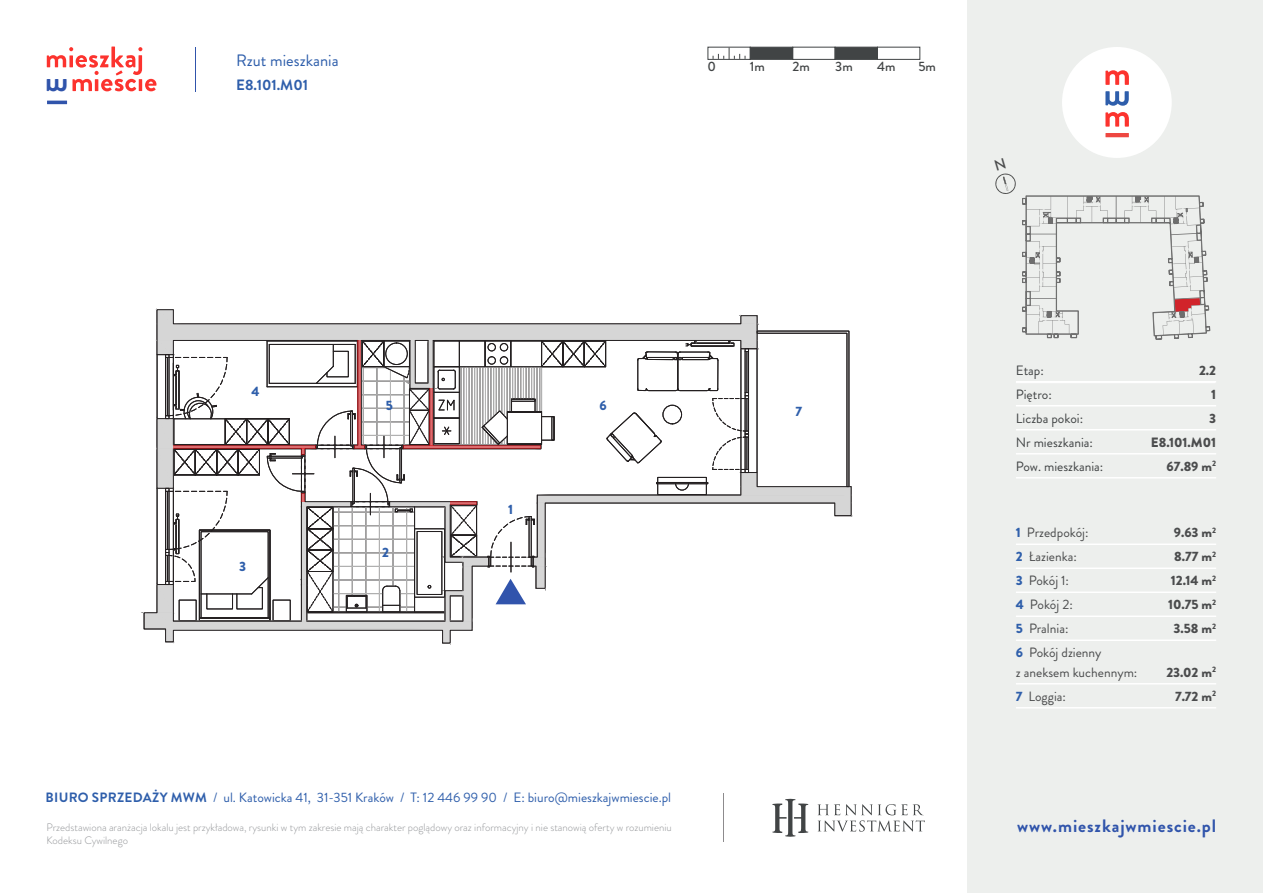
<style>
.page{position:relative;width:1263px;height:893px;background:#fff}
.page>*{position:absolute;margin:0;border:0;box-sizing:border-box;transform-origin:0 0}
.t1{font:700 18px "Brandon Grotesque";letter-spacing:.05em;color:#3054ab}
.t2{font:16.5px "Brandon Grotesque";color:#2e5eab}
.t3{font:700 15px "Brandon Grotesque";color:#2e5eab}
.t4{font:13.5px "Brandon Grotesque";color:#4b4c4d}
.t5{font:13.5px "Brandon Grotesque";color:#2e5eab}
.t6{font:900 13.5px "Brandon Grotesque";color:#4b4c4d}
.t7{font:13.5px "Brandon Grotesque";color:#414445}
.t8{font:500 13.5px "Brandon Grotesque";color:#414445}
.t9{font:900 13.5px "Brandon Grotesque";color:#2f5fab}
.t10{font:300 10.8px/12.9px "Brandon Grotesque";color:#939598}
.s1{font-weight:700}
.s2{font-weight:900;color:#2f5fab}
</style>
<div class="page">
<div style="left:968px;top:0;width:295px;height:893px;background:#edefed"></div>
<div style="left:1062px;top:47px;width:110px;height:111px;background:#fff;border-radius:50%"></div>
<svg style="left:1105px;top:112px;width:24px;height:15px"></svg>
<svg style="left:1105px;top:70px;width:24px;height:15px"></svg>
<svg style="left:1105px;top:91px;width:24px;height:15px"></svg>
<hr style="left:1105px;top:133px;width:24px;height:4px;background:#ee4741">
<hr style="left:1016px;top:381px;width:200px;height:1px;background:#fff">
<hr style="left:1016px;top:405px;width:200px;height:1px;background:#fff">
<hr style="left:1016px;top:429px;width:200px;height:1px;background:#fff">
<hr style="left:1016px;top:453px;width:200px;height:1px;background:#fff">
<hr style="left:1016px;top:477px;width:200px;height:1px;background:#fff">
<hr style="left:1016px;top:543px;width:200px;height:2px;background:#fff">
<hr style="left:1016px;top:567px;width:200px;height:2px;background:#fff">
<hr style="left:1016px;top:591px;width:200px;height:2px;background:#fff">
<hr style="left:1016px;top:615px;width:200px;height:2px;background:#fff">
<hr style="left:1016px;top:639px;width:200px;height:2px;background:#fff">
<hr style="left:1016px;top:683px;width:200px;height:1px;background:#fff">
<hr style="left:1016px;top:707px;width:200px;height:1px;background:#fff">
<hr style="left:1016px;top:382px;width:199px;height:1px;background:#fff">
<hr style="left:47px;top:101px;width:20px;height:3px;background:#3054ab">
<hr style="left:195px;top:47px;width:1px;height:44px;background:#3054ab">
<div style="left:707px;top:47px;width:44px;height:13px;border:1px solid #414445"></div>
<div style="left:792px;top:47px;width:43px;height:13px;border:1px solid #414445"></div>
<div style="left:750px;top:47px;width:43px;height:13px;background:#414445;border:1px solid #414445"></div>
<div style="left:835px;top:47px;width:43px;height:13px;background:#414445;border:1px solid #414445"></div>
<div style="left:877px;top:47px;width:43px;height:13px;border:1px solid #414445"></div>
<svg style="left:713px;top:48px;width:33px;height:11px"></svg>
<svg style="left:772px;top:799px;width:36px;height:38px"></svg>
<svg style="left:817px;top:804px;width:108px;height:28px"></svg>
<hr style="left:723px;top:794px;width:1px;height:48px;background:#8d8b8d">
<svg style="left:1022px;top:196px;width:188px;height:143px"></svg>
<svg style="left:141px;top:309px;width:712px;height:335px"></svg>
<svg style="left:47px;top:47px;width:109px;height:45px"></svg>
<svg style="left:995px;top:173px;width:21px;height:21px"></svg>
<p class="t2" style="left:236px;top:49px;width:104px">Rzut mieszkania</p>
<p class="t3" style="left:236px;top:74px;width:73px">E8.101.M01</p>
<p class="t8" style="left:707px;top:57px;width:10px">0</p>
<p class="t8" style="left:750px;top:57px;width:17px">1m</p>
<p class="t8" style="left:792px;top:57px;width:19px">2m</p>
<p class="t8" style="left:835px;top:57px;width:19px">3m</p>
<p class="t8" style="left:877px;top:57px;width:20px">4m</p>
<p class="t8" style="left:918px;top:57px;width:19px">5m</p>
<p class="t9" style="left:251px;top:382px;width:10px">4</p>
<p class="t9" style="left:239px;top:556px;width:8px">3</p>
<p class="t9" style="left:386px;top:395px;width:9px">5</p>
<p class="t9" style="left:599px;top:395px;width:9px">6</p>
<p class="t9" style="left:382px;top:543px;width:8px">2</p>
<p class="t9" style="left:508px;top:500px;width:7px">1</p>
<p class="t5" style="left:46px;top:788px;width:627px"><span class="s1">BIURO SPRZEDAŻY MWM</span> / ul. Katowicka 41, 31-351 Kraków / T: 12 446 99 90 / E: biuro@mieszkajwmiescie.pl</p>
<p class="t10" style="left:47px;top:820px;width:627px">Przedstawiona aranżacja lokalu jest przykładowa, rysunki w tym zakresie mają charakter poglądowy oraz informacyjny i nie stanowią oferty w rozumieniu<br>Kodeksu Cywilnego</p>
<p class="t9" style="left:795px;top:402px;width:8px">7</p>
<p class="t7" style="left:1016px;top:361px;width:29px">Etap:</p>
<p class="t6" style="left:1199px;top:360px;width:19px">2.2</p>
<p class="t7" style="left:1016px;top:385px;width:37px">Piętro:</p>
<p class="t6" style="left:1211px;top:384px;width:7px">1</p>
<p class="t7" style="left:1016px;top:409px;width:69px">Liczba pokoi:</p>
<p class="t6" style="left:1209px;top:408px;width:8px">3</p>
<p class="t7" style="left:1016px;top:433px;width:79px">Nr mieszkania:</p>
<p class="t6" style="left:1151px;top:432px;width:67px">E8.101.M01</p>
<p class="t7" style="left:1016px;top:457px;width:89px">Pow. mieszkania:</p>
<p class="t6" style="left:1166px;top:456px;width:51px">67.89 m<sup>2</sup></p>
<p class="t4" style="left:1016px;top:523px;width:74px"><span class="s2">1</span> Przedpokój:</p>
<p class="t6" style="left:1174px;top:523px;width:44px">9.63 m<sup>2</sup></p>
<p class="t4" style="left:1016px;top:547px;width:63px"><span class="s2">2</span> Łazienka:</p>
<p class="t6" style="left:1174px;top:547px;width:43px">8.77 m<sup>2</sup></p>
<p class="t4" style="left:1016px;top:571px;width:55px"><span class="s2">3</span> Pokój 1:</p>
<p class="t6" style="left:1171px;top:571px;width:47px">12.14 m<sup>2</sup></p>
<p class="t4" style="left:1016px;top:595px;width:58px"><span class="s2">4</span> Pokój 2:</p>
<p class="t6" style="left:1168px;top:595px;width:50px">10.75 m<sup>2</sup></p>
<p class="t4" style="left:1016px;top:619px;width:54px"><span class="s2">5</span> Pralnia:</p>
<p class="t6" style="left:1173px;top:619px;width:44px">3.58 m<sup>2</sup></p>
<p class="t4" style="left:1016px;top:643px;width:87px"><span class="s2">6</span> Pokój dzienny</p>
<p class="t4" style="left:1016px;top:663px;width:123px">z aneksem kuchennym:</p>
<p class="t6" style="left:1166px;top:662px;width:51px">23.02 m<sup>2</sup></p>
<p class="t4" style="left:1016px;top:687px;width:52px"><span class="s2">7</span> Loggia:</p>
<p class="t6" style="left:1175px;top:686px;width:43px">7.72 m<sup>2</sup></p>
<p class="t1" style="left:1017px;top:813px;width:201px">www.mieszkajwmiescie.pl</p>
</div>
